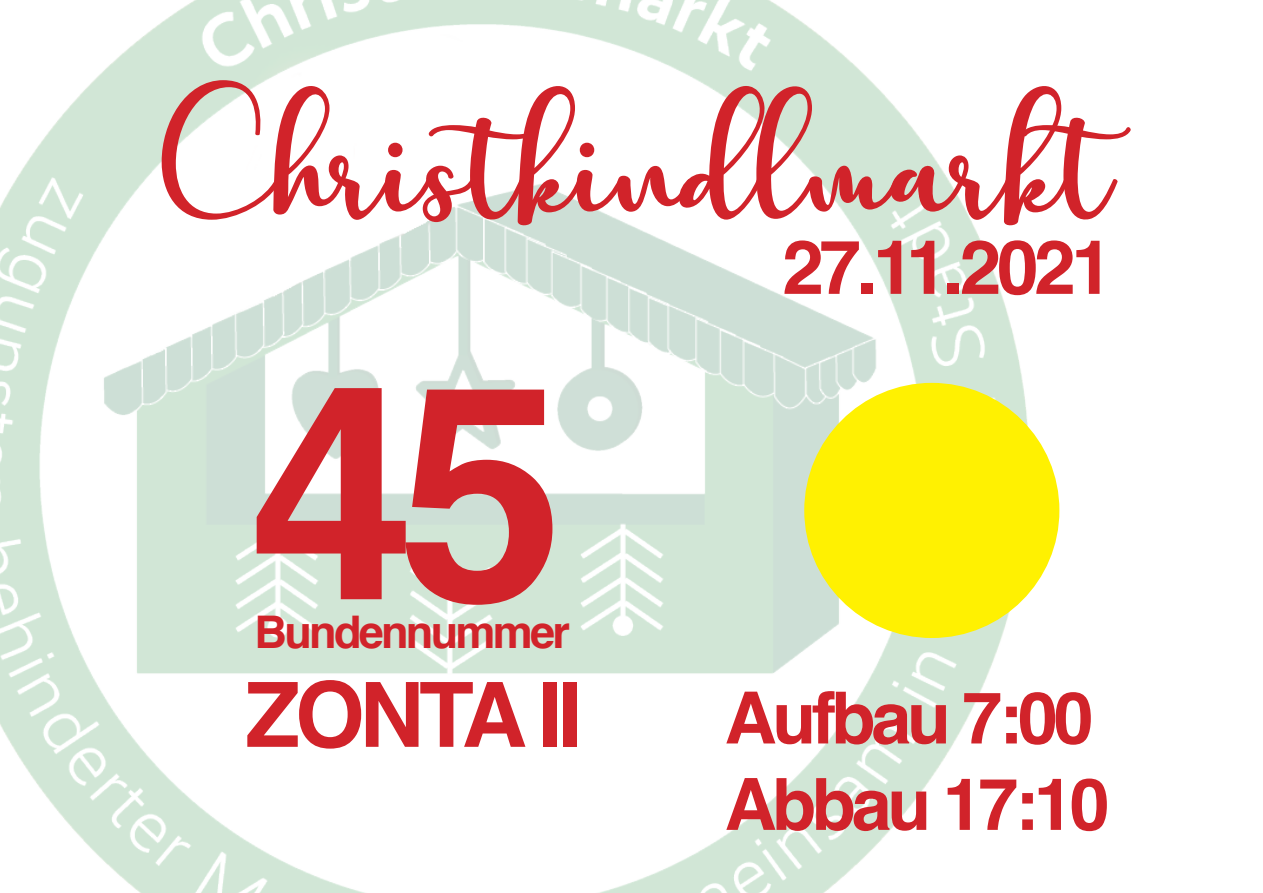
<style>
.page{position:relative;width:1263px;height:893px;background:#fff}
.page>*{position:absolute;margin:0;border:0;box-sizing:border-box;transform-origin:0 0}
.t1{font:700 300px "Helvetica";color:#d1232a}
.t2{font:108px "charlotte";color:#d1232a}
.t3{font:700 90px "Helvetica";letter-spacing:-.06em;color:#d1232a}
.t4{font:700 75px "Helvetica";letter-spacing:-.06em;color:#d1232a}
.t5{font:700 72px/86.4px "Helvetica";letter-spacing:-.06em;color:#d1232a}
.t6{font:700 45px "Helvetica";letter-spacing:-.06em;color:#d1232a}
</style>
<div class="page">
<img style="left:0;top:0;width:1037px;height:893px">
<div style="left:804px;top:383px;width:255px;height:255px;background:#fff101;border-radius:50%"></div>
<h2 class="t2" style="left:164px;top:111px;width:1012px">Christkindlmarkt</h2>
<p class="t4" style="left:782px;top:207px;width:332px">27.11.2021</p>
<h1 class="t1" style="left:249px;top:251px;width:317px">45</h1>
<p class="t6" style="left:255px;top:596px;width:317px">Bundennummer</p>
<p class="t3" style="left:245px;top:642px;width:339px">ZONTA II</p>
<p class="t5" style="left:724px;top:676px;width:386px">Aufbau 7:00<br>Abbau 17:10</p>
</div>
